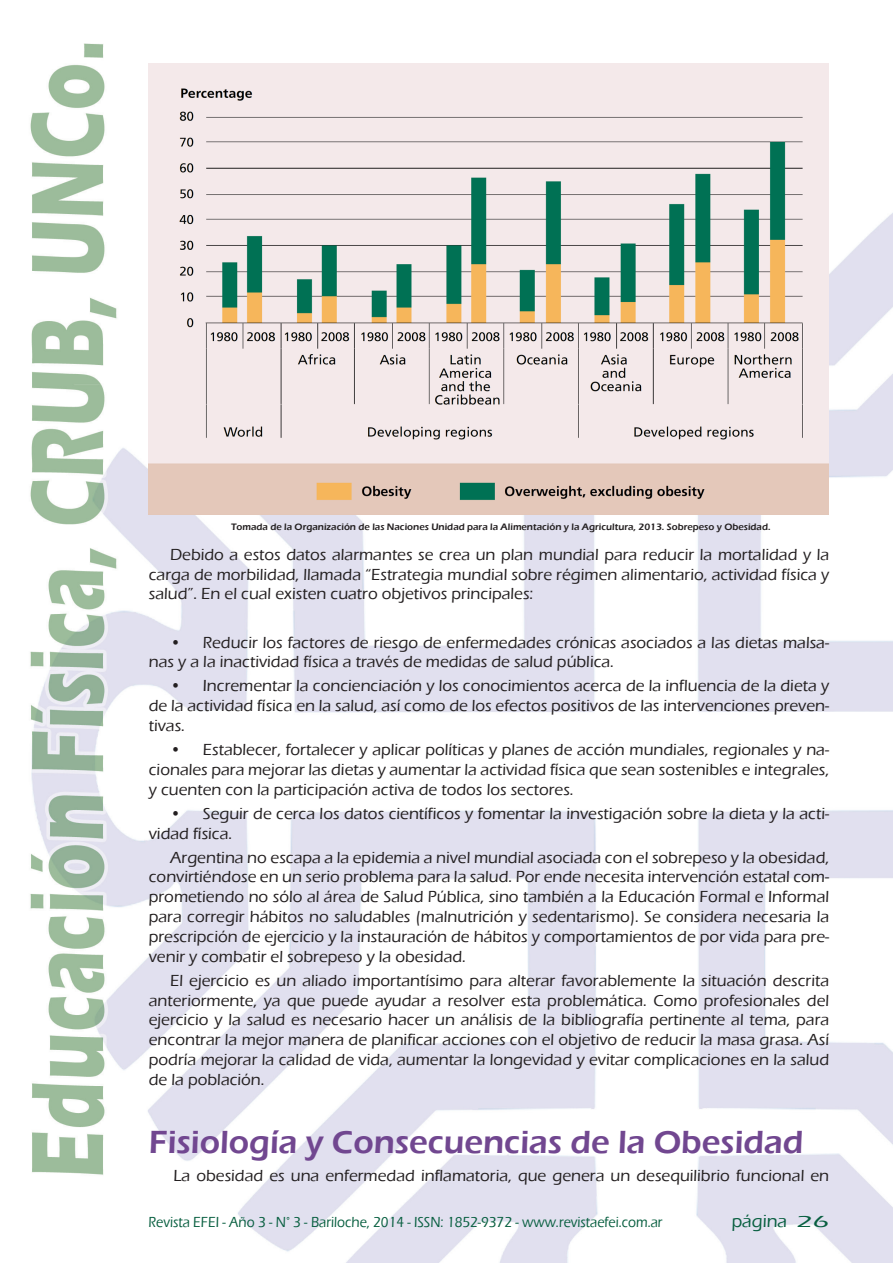
<style>
.page{position:relative;width:893px;height:1263px;background:#fff}
.page>*{position:absolute;margin:0;border:0;box-sizing:border-box;transform-origin:0 0}
.t1{font:600 33px "Eras ITC";color:#714790}
.t2{font:500 18px "Eras ITC";color:#085f40}
.t3{font:500 16.5px/19.8px "Eras ITC";color:#231f20;text-align:justify}
.t4{font:500 15px "Eras ITC";color:#085f40;scale:.9 1}
.t5{font:600 9.6px "Eras ITC";color:#231f20}
.s1{font-size:16.5px}
</style>
<div class="page">
<img style="left:30px;top:43px;width:863px;height:1220px">
<img style="left:149px;top:64px;width:680px;height:450px">
<p class="t5" style="left:231px;top:523px;width:541px">Tomada de la Organización de las Naciones Unidad para la Alimentación y la Agricultura, 2013. Sobrepeso y Obesidad.</p>
<p class="t3" style="left:149px;top:546px;width:682px;text-indent:21px">Debido a estos datos alarmantes se crea un plan mundial para reducir la mortalidad y la carga de morbilidad, llamada “Estrategia mundial sobre régimen alimentario, actividad física y salud”. En el cual existen cuatro objetivos principales:</p>
<p class="t3" style="left:149px;top:632px;width:682px;text-indent:21px">• Reducir los factores de riesgo de enfermedades crónicas asociados a las dietas malsa&shy;nas y a la inactividad física a través de medidas de salud pública.</p>
<p class="t3" style="left:149px;top:676px;width:682px;text-indent:21px">• Incrementar la concienciación y los conocimientos acerca de la influencia de la dieta y de la actividad física en la salud, así como de los efectos positivos de las intervenciones preven&shy;tivas.</p>
<p class="t3" style="left:149px;top:740px;width:682px;text-indent:21px">• Establecer, fortalecer y aplicar políticas y planes de acción mundiales, regionales y na&shy;cionales para mejorar las dietas y aumentar la actividad física que sean sostenibles e integrales, y cuenten con la participación activa de todos los sectores.</p>
<p class="t3" style="left:149px;top:803px;width:682px;text-indent:21px">• Seguir de cerca los datos científicos y fomentar la investigación sobre la dieta y la acti&shy;vidad física.</p>
<p class="t3" style="left:149px;top:848px;width:682px;text-indent:21px">Argentina no escapa a la epidemia a nivel mundial asociada con el sobrepeso y la obesidad, convirtiéndose en un serio problema para la salud. Por ende necesita intervención estatal com&shy;prometiendo no sólo al área de Salud Pública, sino también a la Educación Formal e Informal para corregir hábitos no saludables (malnutrición y sedentarismo). Se considera necesaria la prescripción de ejercicio y la instauración de hábitos y comportamientos de por vida para pre&shy;venir y combatir el sobrepeso y la obesidad.</p>
<p class="t3" style="left:149px;top:971px;width:682px;text-indent:21px">El ejercicio es un aliado importantísimo para alterar favorablemente la situación descrita anteriormente, ya que puede ayudar a resolver esta problemática. Como profesionales del ejercicio y la salud es necesario hacer un análisis de la bibliografía pertinente al tema, para encontrar la mejor manera de planificar acciones con el objetivo de reducir la masa grasa. Así podría mejorar la calidad de vida, aumentar la longevidad y evitar complicaciones en la salud de la población.</p>
<h1 class="t1" style="left:149px;top:1128px;width:656px">Fisiología y Consecuencias de la Obesidad</h1>
<p class="t3" style="left:173px;top:1167px;width:657px">La obesidad es una enfermedad inflamatoria, que genera un desequilibrio funcional en</p>
<p class="t4" style="left:149px;top:1216px;width:573px">Revista EFEI - Año 3 - N° 3 - Bariloche, 2014 - ISSN: 1852-9372 - www.revistaefei.com.ar</p>
<p class="t2" style="left:732px;top:1213px;width:99px">página <span class="s1">26</span></p>
</div>
